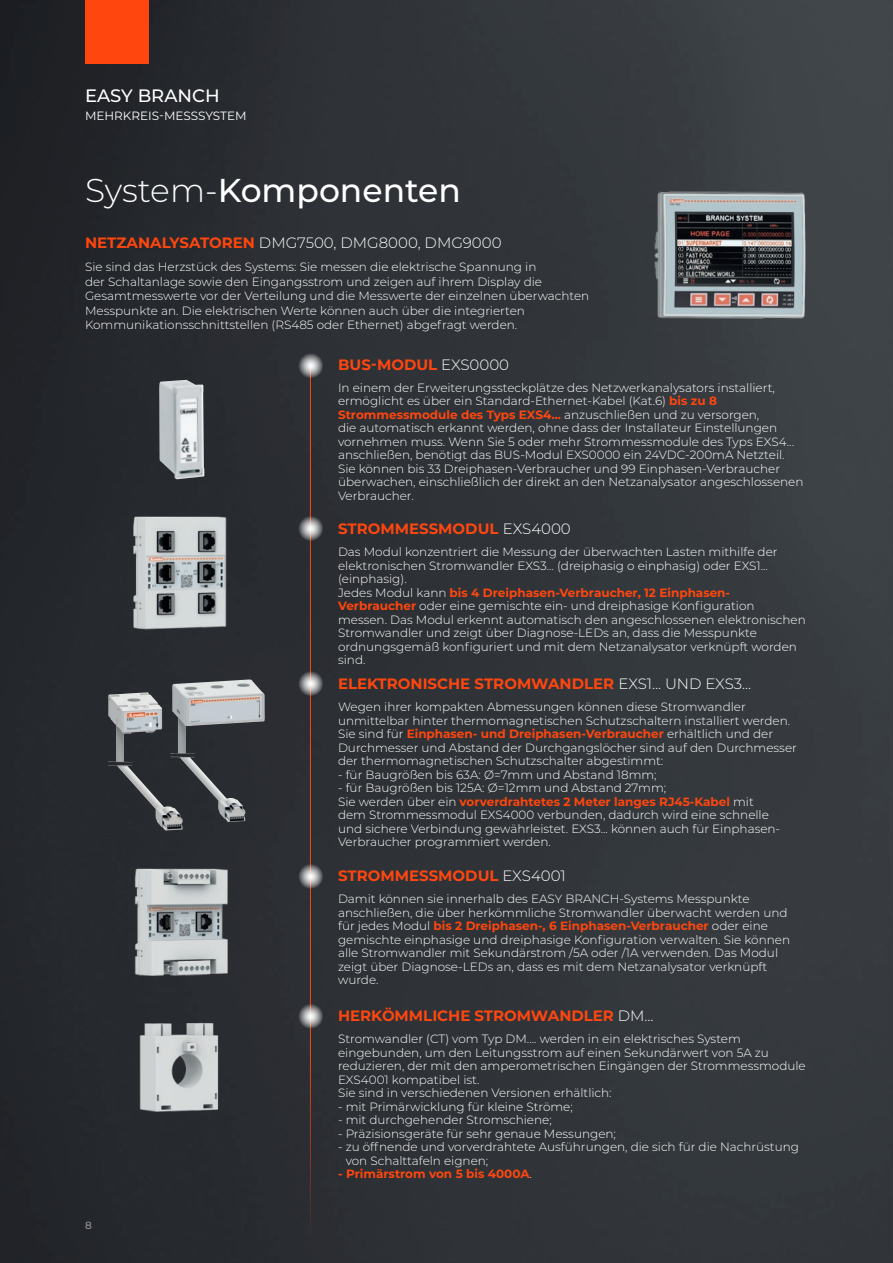
<style>
.page{position:relative;width:893px;height:1263px;background:#fff}
.page>*{position:absolute;margin:0;border:0;box-sizing:border-box;transform-origin:0 0}
.t1{font:500 33px "Montserrat";color:#fff}
.t2{font:500 18px "Montserrat";color:#fff}
.t3{font:700 15px "Montserrat";color:#ff460f}
.t4{font:300 15px "Montserrat";color:#fff}
.t5{font:300 12px/13.5px "Montserrat";color:#fff}
.t6{font:700 12px "Montserrat";color:#ff460f}
.t7{font:12px "Montserrat";color:#fff}
.t8{font:500 10.5px "Montserrat";color:#939598}
.s1{font-weight:300}
.s2{font-weight:700;color:#ff460f}
.s3{font-weight:300;color:#fff}
</style>
<div class="page">
<img style="left:0;top:0;width:893px;height:1263px">
<hr style="left:310px;top:365px;width:1px;height:897px;background:#ff460f">
<div style="left:85px;top:0;width:64px;height:64px;background:#ff460f"></div>
<svg style="left:298px;top:352px;width:25px;height:26px"></svg>
<svg style="left:298px;top:863px;width:25px;height:26px"></svg>
<svg style="left:298px;top:1003px;width:25px;height:26px"></svg>
<svg style="left:298px;top:515px;width:25px;height:26px"></svg>
<svg style="left:298px;top:670px;width:25px;height:26px"></svg>
<img style="left:127px;top:508px;width:108px;height:131px">
<img style="left:126px;top:862px;width:110px;height:124px">
<img style="left:124px;top:1007px;width:110px;height:123px">
<img style="left:159px;top:380px;width:45px;height:99px">
<img style="left:108px;top:692px;width:75px;height:138px">
<img style="left:170px;top:679px;width:95px;height:143px">
<img style="left:655px;top:191px;width:167px;height:134px">
<p class="t2" style="left:85px;top:84px;width:136px">EASY BRANCH</p>
<p class="t7" style="left:85px;top:108px;width:163px">MEHRKREIS-MESSSYSTEM</p>
<p class="t1" style="left:85px;top:167px;width:377px"><span class="s1">System-</span>Komponenten</p>
<p class="t4" style="left:85px;top:233px;width:418px"><span class="s2">NETZANALYSATOREN</span> DMG7500, DMG8000, DMG9000</p>
<p class="t5" style="left:85px;top:259px;width:506px;line-height:14.4px">Sie sind das Herzstück des Systems: Sie messen die elektrische Spannung in<br>der Schaltanlage sowie den Eingangsstrom und zeigen auf ihrem Display die Gesamtmesswerte vor der Verteilung und die Messwerte der einzelnen überwachten Messpunkte an. Die elektrischen Werte können auch über die integrierten Kommunikationsschnittstellen (RS485 oder Ethernet) abgefragt werden.</p>
<p class="t3" style="left:338px;top:353px;width:172px">BUS-MODUL <span class="s3">EXS0000</span></p>
<p class="t5" style="left:338px;top:380px;width:457px">In einem der Erweiterungssteckplätze des Netzwerkanalysators installiert, ermöglicht es über ein Standard-Ethernet-Kabel (Kat.6) <span class="s2">bis zu 8<br>Strommessmodule des Typs EXS4...</span> anzuschließen und zu versorgen,<br>die automatisch erkannt werden, ohne dass der Installateur Einstellungen vornehmen muss. Wenn Sie 5 oder mehr Strommessmodule des Typs EXS4... anschließen, benötigt das BUS-Modul EXS0000 ein 24VDC-200mA Netzteil.</p>
<p class="t5" style="left:338px;top:461px;width:467px">Sie können bis 33 Dreiphasen-Verbraucher und 99 Einphasen-Verbraucher überwachen, einschließlich der direkt an den Netzanalysator angeschlossenen<br>Verbraucher.</p>
<p class="t3" style="left:338px;top:518px;width:234px">STROMMESSMODUL <span class="s3">EXS4000</span></p>
<p class="t5" style="left:338px;top:545px;width:441px">Das Modul konzentriert die Messung der überwachten Lasten mithilfe der elektronischen Stromwandler EXS3... (dreiphasig o einphasig) oder EXS1... (einphasig).</p>
<p class="t5" style="left:338px;top:585px;width:469px">Jedes Modul kann <span class="s2">bis 4 Dreiphasen-Verbraucher, 12 Einphasen-Verbraucher</span> oder eine gemischte ein- und dreiphasige Konfiguration messen. Das Modul erkennt automatisch den angeschlossenen elektronischen Stromwandler und zeigt über Diagnose-LEDs an, dass die Messpunkte ordnungsgemäß konfiguriert und mit dem Netzanalysator verknüpft worden sind.</p>
<p class="t3" style="left:338px;top:673px;width:414px">ELEKTRONISCHE STROMWANDLER <span class="s3">EXS1... UND EXS3...</span></p>
<p class="t5" style="left:338px;top:700px;width:460px">Wegen ihrer kompakten Abmessungen können diese Stromwandler unmittelbar hinter thermomagnetischen Schutzschaltern installiert werden.<br>Sie sind für <span class="s2">Einphasen- und Dreiphasen-Verbraucher</span> erhältlich und der Durchmesser und Abstand der Durchgangslöcher sind auf den Durchmesser der thermomagnetischen Schutzschalter abgestimmt:</p>
<p class="t5" style="left:338px;top:767px;width:320px">- für Baugrößen bis 63A: Ø=7mm und Abstand 18mm;</p>
<p class="t5" style="left:338px;top:781px;width:330px">- für Baugrößen bis 125A: Ø=12mm und Abstand 27mm;</p>
<p class="t5" style="left:338px;top:794px;width:444px">Sie werden über ein <span class="s2">vorverdrahtetes 2 Meter langes RJ45-Kabel</span> mit dem Strommessmodul EXS4000 verbunden, dadurch wird eine schnelle und sichere Verbindung gewährleistet. EXS3... können auch für Einphasen-Verbraucher programmiert werden.</p>
<p class="t8" style="left:85px;top:1218px;width:8px">8</p>
<p class="t3" style="left:338px;top:865px;width:229px">STROMMESSMODUL <span class="s3">EXS4001</span></p>
<p class="t5" style="left:338px;top:892px;width:454px">Damit können sie innerhalb des EASY BRANCH-Systems Messpunkte anschließen, die über herkömmliche Stromwandler überwacht werden und für jedes Modul <span class="s2">bis 2 Dreiphasen-, 6 Einphasen-Verbraucher</span> oder eine gemischte einphasige und dreiphasige Konfiguration verwalten. Sie können alle Stromwandler mit Sekundärstrom /5A oder /1A verwenden. Das Modul zeigt über Diagnose-LEDs an, dass es mit dem Netzanalysator verknüpft wurde.</p>
<p class="t3" style="left:338px;top:1005px;width:317px">HERKÖMMLICHE STROMWANDLER <span class="s3">DM...</span></p>
<p class="t5" style="left:338px;top:1032px;width:469px">Stromwandler (CT) vom Typ DM.... werden in ein elektrisches System eingebunden, um den Leitungsstrom auf einen Sekundärwert von 5A zu reduzieren, der mit den amperometrischen Eingängen der Strommessmodule EXS4001 kompatibel ist.</p>
<p class="t5" style="left:338px;top:1086px;width:275px">Sie sind in verschiedenen Versionen erhältlich:</p>
<p class="t5" style="left:338px;top:1099px;width:236px">- mit Primärwicklung für kleine Ströme;</p>
<p class="t5" style="left:338px;top:1113px;width:215px">- mit durchgehender Stromschiene;</p>
<p class="t5" style="left:338px;top:1126px;width:279px">- Präzisionsgeräte für sehr genaue Messungen;</p>
<p class="t5" style="left:346px;top:1140px;width:455px;text-indent:-8px">- zu öffnende und vorverdrahtete Ausführungen, die sich für die Nachrüstung von Schalttafeln eignen;</p>
<p class="t6" style="left:338px;top:1165px;width:195px">- Primärstrom von 5 bis 4000A<span class="s3">.</span></p>
</div>
